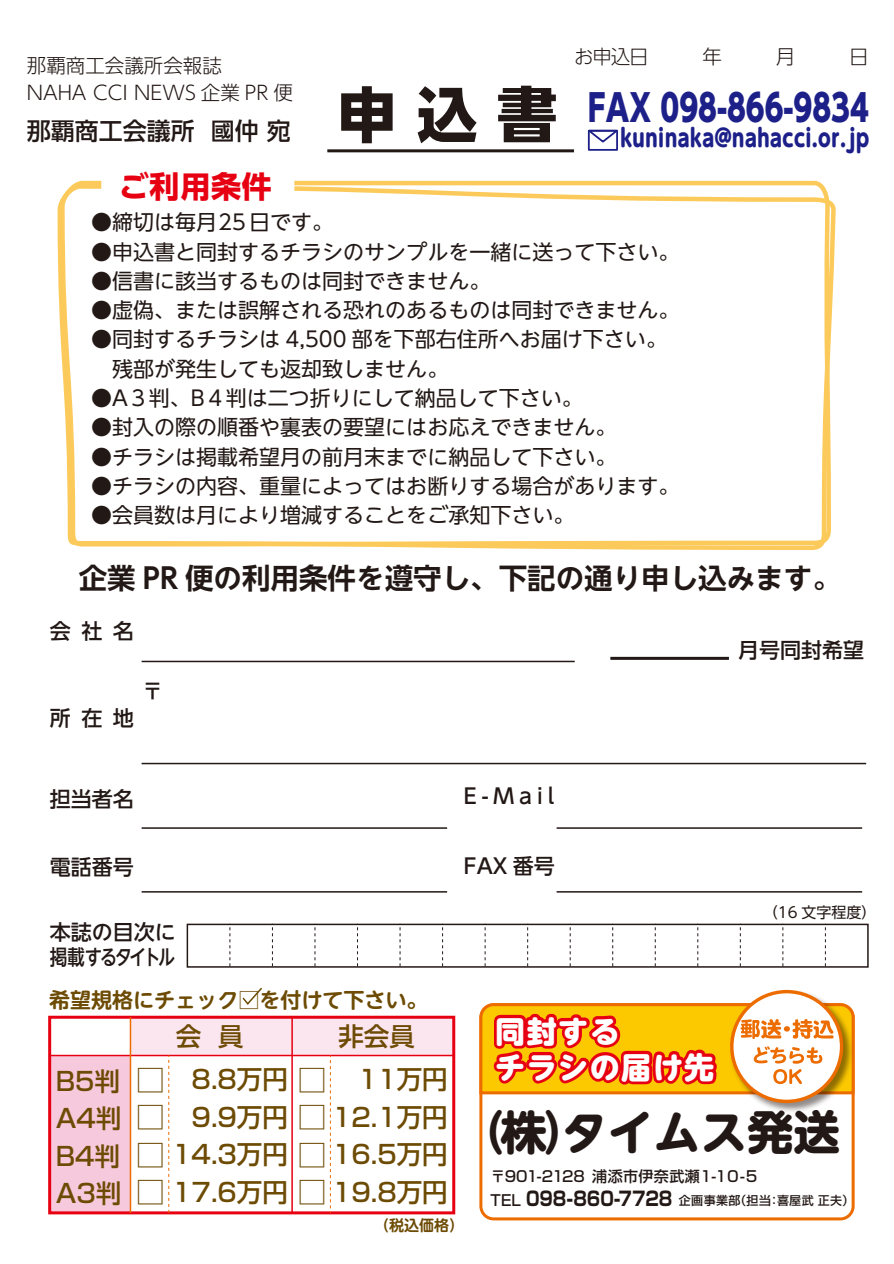
<style>
.page{position:relative;width:894px;height:1264px;background:#fff}
.page>*{position:absolute;margin:0;border:0;box-sizing:border-box;transform-origin:0 0}
.t1{font:800 60px "UD Shin Go NT Pro";color:#221815}
.t2{font:700 46.5px "UD Shin M Go Pro";color:#221815}
.t3{font:800 37.05px "UD Shin Go NT Pro";color:#1d2088;scale:.77 1}
.t4{font:800 30px/36px "UD Shin M Go Pro";letter-spacing:.05em;color:#fff}
.t5{font:700 30px "UD Shin Go NT Pro";letter-spacing:.025em;color:#e60012}
.t6{font:700 28.5px "UD Shin Go NT Pro De";color:#221815}
.t7{font:500 25.5px/37.5px "Shin Go Pro";color:#6d4b04;text-align:justify}
.t8{font:800 24px "UD Shin M Go Pro";color:#1d2088;scale:.82 1}
.t9{font:500 24px "UD Shin Go NT Pro";color:#221815}
.t10{font:21px/29.2px "UD Shin Go NT Pro";color:#221815}
.t11{font:500 21px/25.5px "UD Shin Go NT Pro";color:#221815}
.t12{font:700 21px "UD Shin M Go Pro De";color:#6d4b04}
.t13{font:300 19.5px/27px "UD Shin Go NT Pro";color:#221815}
.t14{font:500 15px "Shin Go Pro";color:#221815}
.t15{font:15px "UD Shin Go NT Pro";color:#221815}
.t16{font:700 15px "UD Shin M Go Pro De";color:#6d4b04}
.t17{font:500 12px "Shin Go Pro";letter-spacing:.04em;color:#221815}
.s1{font-size:28.5px}
.s2{font-size:15px}
.s3{font-weight:700;font-size:19.5px}
</style>
<div class="page">
<div style="left:130px;top:1017px;width:324px;height:38px;background:#fbe6ef"></div>
<div style="left:50px;top:1055px;width:80px;height:157px;background:#f7c9dd"></div>
<svg style="left:242px;top:987px;width:20px;height:18px"></svg>
<div style="left:588px;top:130px;width:30px;height:21px;border:2px solid #1d2088"></div>
<svg style="left:587px;top:129px;width:31px;height:15px"></svg>
<div style="left:48px;top:1015px;width:407px;height:199px;border:3px solid #e60012"></div>
<hr style="left:50px;top:1054px;width:404px;height:2px;background:#e60012">
<hr style="left:130px;top:1017px;width:1px;height:195px;background:#ed6c00">
<hr style="left:291px;top:1017px;width:2px;height:195px;background:#e60012">
<svg style="left:168px;top:1055px;width:1px;height:157px"></svg>
<svg style="left:330px;top:1055px;width:1px;height:157px"></svg>
<hr style="left:610px;top:657px;width:119px;height:3px;background:#221815">
<hr style="left:142px;top:661px;width:433px;height:1px;background:#221815">
<hr style="left:142px;top:891px;width:305px;height:1px;background:#221815">
<hr style="left:556px;top:891px;width:306px;height:1px;background:#221815">
<hr style="left:142px;top:827px;width:305px;height:2px;background:#221815">
<hr style="left:556px;top:827px;width:306px;height:2px;background:#221815">
<hr style="left:142px;top:763px;width:724px;height:1px;background:#221815">
<div style="left:187px;top:923px;width:681px;height:44px;border:2px solid #221815"></div>
<svg style="left:229px;top:923px;width:1px;height:43px"></svg>
<svg style="left:272px;top:923px;width:1px;height:43px"></svg>
<svg style="left:314px;top:923px;width:1px;height:43px"></svg>
<svg style="left:357px;top:923px;width:1px;height:43px"></svg>
<svg style="left:400px;top:923px;width:1px;height:43px"></svg>
<svg style="left:442px;top:923px;width:1px;height:43px"></svg>
<svg style="left:485px;top:923px;width:1px;height:43px"></svg>
<svg style="left:527px;top:923px;width:1px;height:43px"></svg>
<svg style="left:570px;top:923px;width:1px;height:43px"></svg>
<svg style="left:612px;top:923px;width:1px;height:43px"></svg>
<svg style="left:655px;top:923px;width:1px;height:43px"></svg>
<svg style="left:697px;top:923px;width:1px;height:43px"></svg>
<svg style="left:740px;top:923px;width:1px;height:43px"></svg>
<svg style="left:782px;top:923px;width:1px;height:43px"></svg>
<svg style="left:825px;top:923px;width:1px;height:43px"></svg>
<hr style="left:327px;top:149px;width:247px;height:3px;background:#221815">
<div style="left:479px;top:1003px;width:375px;height:217px;border:3px solid #ed6c00;border-radius:13px"></div>
<img style="left:761px;top:989px;width:94px;height:126px">
<svg style="left:57px;top:182px;width:779px;height:368px"></svg>
<div style="left:101px;top:180px;width:193px;height:21px;background:#fff"></div>
<svg style="left:479px;top:990px;width:376px;height:113px"></svg>
<p class="t13" style="left:27px;top:51px;width:267px">那覇商工会議所会報誌<br>NAHA CCI NEWS 企業 PR 便</p>
<p class="t9" style="left:27px;top:111px;width:265px">那覇商工会議所 國仲 宛</p>
<h3 class="t5" style="left:119px;top:163px;width:154px">ご利用条件</h3>
<h1 class="t1" style="left:337px;top:66px;width:221px">申 込 書</h1>
<h3 class="t3" style="left:588px;top:77px;width:366px">FAX 098-866-9834</h3>
<p class="t8" style="left:620px;top:118px;width:306px">kuninaka@nahacci.or.jp</p>
<p class="t10" style="left:91px;top:207px;width:243px">●締切は毎月25日です。</p>
<p class="t10" style="left:91px;top:236px;width:589px">●申込書と同封するチラシのサンプルを一緒に送って下さい。</p>
<p class="t10" style="left:91px;top:266px;width:400px">●信書に該当するものは同封できません。</p>
<p class="t10" style="left:91px;top:295px;width:589px">●虚偽、または誤解される恐れのあるものは同封できません。</p>
<p class="t10" style="left:91px;top:324px;width:577px">●同封するチラシは 4,500 部を下部右住所へお届け下さい。　残部が発生しても返却致しません。</p>
<p class="t10" style="left:91px;top:383px;width:493px">●A３判、B４判は二つ折りにして納品して下さい。</p>
<p class="t10" style="left:91px;top:412px;width:526px">●封入の際の順番や裏表の要望にはお応えできません。</p>
<p class="t10" style="left:91px;top:441px;width:526px">●チラシは掲載希望月の前月末までに納品して下さい。</p>
<p class="t10" style="left:91px;top:470px;width:589px">●チラシの内容、重量によってはお断りする場合があります。</p>
<p class="t10" style="left:91px;top:500px;width:484px">●会員数は月により増減することをご承知下さい。</p>
<h3 class="t6" style="left:79px;top:555px;width:763px">企業 PR 便の利用条件を遵守し、下記の通り申し込みます。</h3>
<p class="t11" style="left:50px;top:617px;width:85px">会社名</p>
<p class="t11" style="left:50px;top:705px;width:85px">所在地</p>
<p class="t11" style="left:142px;top:677px;width:22px">〒</p>
<p class="t11" style="left:738px;top:636px;width:128px">月号同封希望</p>
<p class="t11" style="left:50px;top:785px;width:85px">担当者名</p>
<p class="t11" style="left:464px;top:783px;width:92px">E-Mail</p>
<p class="t11" style="left:50px;top:853px;width:85px">電話番号</p>
<p class="t11" style="left:464px;top:853px;width:92px">FAX 番号</p>
<p class="t11" style="left:50px;top:918px;width:127px">本誌の目次に掲載するタイトル</p>
<p class="t12" style="left:49px;top:983px;width:379px">希望規格にチェック□を付けて下さい。</p>
<p class="t7" style="left:176px;top:1014px;width:69px">会 員</p>
<p class="t7" style="left:338px;top:1014px;width:78px">非会員</p>
<p class="t7" style="left:56px;top:1059px;width:67px">B5判A4判B4判A3判</p>
<p class="t7" style="left:136px;top:1058px;width:313px"><span class="s1">□</span> 8.8万円 <span class="s1">□</span> 11万円</p>
<p class="t7" style="left:136px;top:1095px;width:313px"><span class="s1">□</span> 9.9万円 <span class="s1">□</span> 12.1万円</p>
<p class="t7" style="left:136px;top:1133px;width:313px"><span class="s1">□</span> 14.3万円 <span class="s1">□</span> 16.5万円</p>
<p class="t7" style="left:136px;top:1170px;width:313px"><span class="s1">□</span> 17.6万円 <span class="s1">□</span> 19.8万円</p>
<p class="t16" style="left:374px;top:1212px;width:91px">（税込価格）</p>
<h3 class="t4" style="left:495px;top:1012px;width:220px">同封する<br>チラシの届け先</h3>
<p class="t15" style="left:763px;top:900px;width:115px">（16 文字程度）</p>
<h2 class="t2" style="left:459px;top:1094px;width:383px">（株）タイムス発送</h2>
<p class="t14" style="left:490px;top:1164px;width:270px">〒901-2128 浦添市伊奈武瀬１-１０-５</p>
<p class="t17" style="left:490px;top:1190px;width:365px"><span class="s2">TEL</span> <span class="s3">098-860-7728</span> 企画事業部（担当：喜屋武 正夫）</p>
</div>
